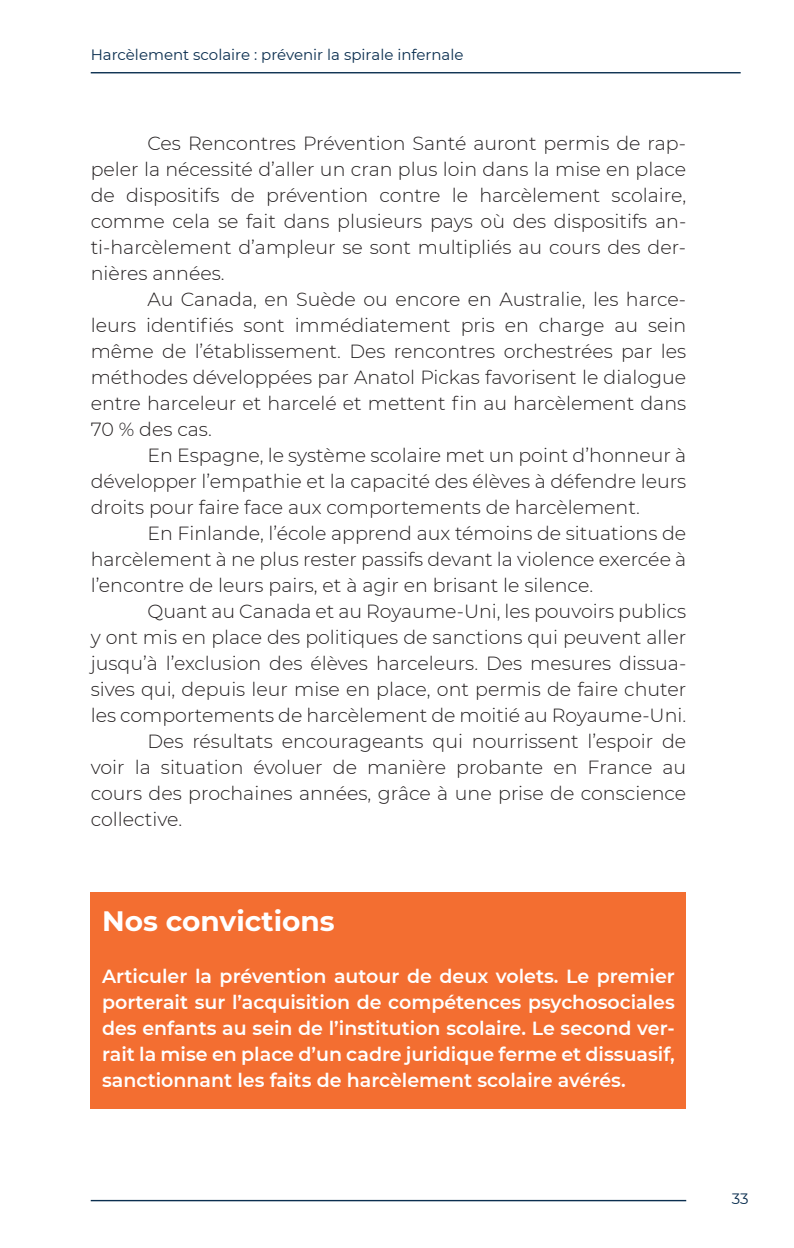
<style>
.page{position:relative;width:794px;height:1248px;background:#fff}
.page>*{position:absolute;margin:0;border:0;box-sizing:border-box;transform-origin:0 0}
.t1{font:700 28px "Montserrat";color:#fff}
.t2{font:300 19px/26px "Montserrat";color:#231f20;text-align:justify}
.t3{font:600 19px/26px "Montserrat";color:#fff;text-align:justify}
.t4{font:15px "Montserrat";color:#0a2e4f}
</style>
<div class="page">
<hr style="left:91px;top:1199px;width:595px;height:2px;background:#0a2e4f">
<hr style="left:91px;top:72px;width:649px;height:1px;background:#0a2e4f">
<div style="left:91px;top:892px;width:595px;height:86px;background:#f36e31"></div>
<div style="left:91px;top:952px;width:595px;height:156px;background:#f36e31"></div>
<p class="t4" style="left:91px;top:44px;width:374px">Harcèlement scolaire : prévenir la spirale infernale</p>
<p class="t2" style="left:91px;top:130px;width:597px;text-indent:57px">Ces Rencontres Prévention Santé auront permis de rap&shy;peler la nécessité d’aller un cran plus loin dans la mise en place de dispositifs de prévention contre le harcèlement scolaire, comme cela se fait dans plusieurs pays où des dispositifs an&shy;ti-harcèlement d’ampleur se sont multipliés au cours des der&shy;nières années.</p>
<p class="t2" style="left:91px;top:286px;width:597px;text-indent:57px">Au Canada, en Suède ou encore en Australie, les harce&shy;leurs identifiés sont immédiatement pris en charge au sein même de l’établissement. Des rencontres orchestrées par les méthodes développées par Anatol Pickas favorisent le dialogue entre harceleur et harcelé et mettent fin au harcèlement dans 70 % des cas.</p>
<p class="t2" style="left:91px;top:442px;width:597px;text-indent:57px">En Espagne, le système scolaire met un point d’honneur à développer l’empathie et la capacité des élèves à défendre leurs droits pour faire face aux comportements de harcèlement.</p>
<p class="t2" style="left:91px;top:520px;width:597px;text-indent:57px">En Finlande, l’école apprend aux témoins de situations de harcèlement à ne plus rester passifs devant la violence exercée à l’encontre de leurs pairs, et à agir en brisant le silence.</p>
<p class="t2" style="left:147px;top:598px;width:540px">Quant au Canada et au Royaume-Uni, les pouvoirs publics</p>
<p class="t2" style="left:91px;top:624px;width:597px">y ont mis en place des politiques de sanctions qui peuvent aller</p>
<p class="t2" style="left:91px;top:649px;width:597px">jusqu’à l’exclusion des élèves harceleurs. Des mesures dissua-</p>
<p class="t2" style="left:91px;top:675px;width:597px">sives qui, depuis leur mise en place, ont permis de faire chuter</p>
<p class="t2" style="left:91px;top:701px;width:597px">les comportements de harcèlement de moitié au Royaume-Uni.</p>
<p class="t2" style="left:147px;top:727px;width:540px">Des résultats encourageants qui nourrissent l’espoir de</p>
<p class="t2" style="left:91px;top:753px;width:597px">voir la situation évoluer de manière probante en France au</p>
<p class="t2" style="left:91px;top:779px;width:597px">cours des prochaines années, grâce à une prise de conscience</p>
<p class="t2" style="left:91px;top:805px;width:93px">collective.</p>
<h1 class="t1" style="left:102px;top:900px;width:234px">Nos convictions</h1>
<p class="t3" style="left:102px;top:961px;width:574px">Articuler la prévention autour de deux volets. Le premier porterait sur l’acquisition de compétences psychosociales des enfants au sein de l’institution scolaire. Le second ver&shy;rait la mise en place d’un cadre juridique ferme et dissuasif, sanctionnant les faits de harcèlement scolaire avérés.</p>
<p class="t4" style="left:732px;top:1188px;width:18px">33</p>
</div>
